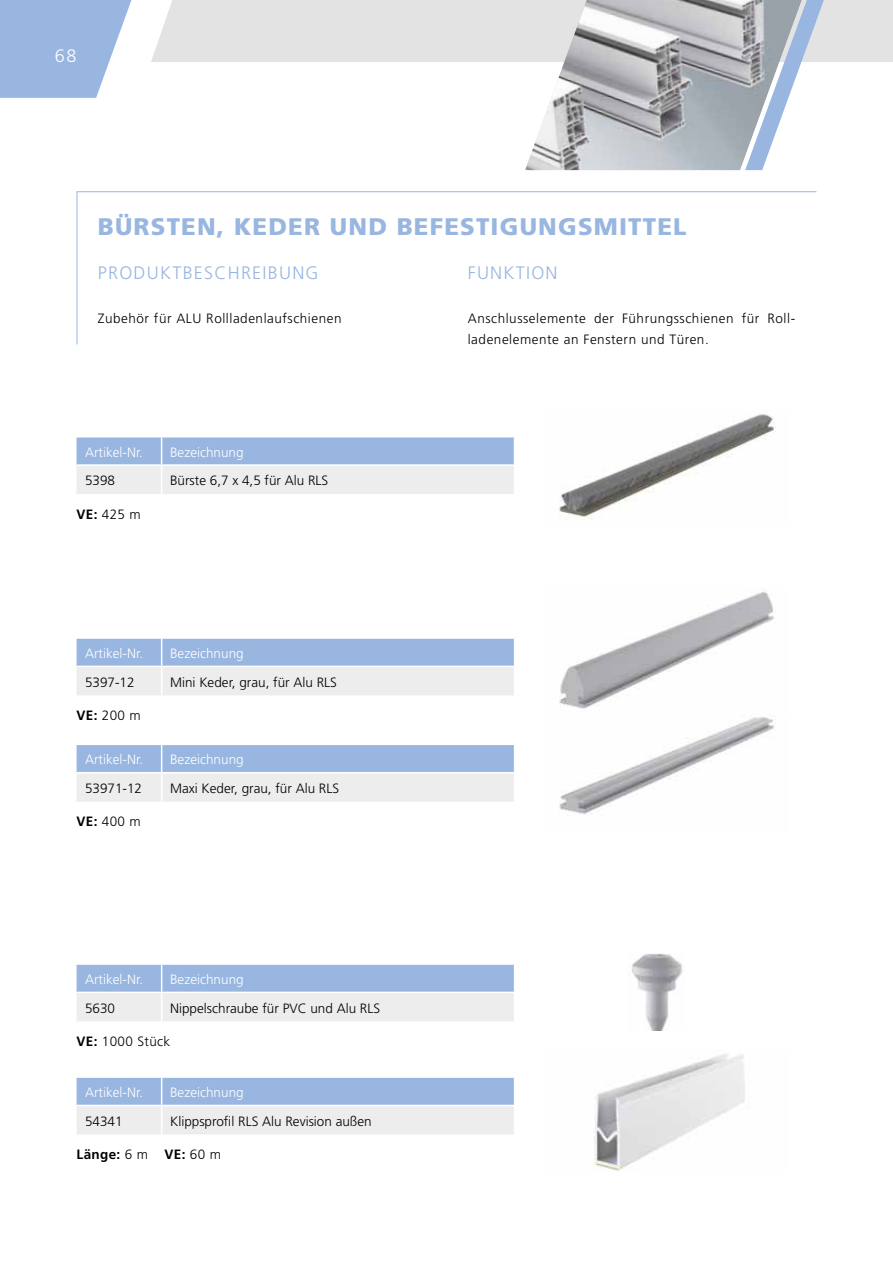
<style>
.page{position:relative;width:893px;height:1263px;background:#fff}
.page>*{position:absolute;margin:0;border:0;box-sizing:border-box;transform-origin:0 0}
.t1{font:900 24px "Frutiger";letter-spacing:.05em;color:#98b6e0}
.t2{font:300 18px "Frutiger";letter-spacing:.07em;color:#98b6e0}
.t3{font:300 18px "Frutiger";color:#fff}
.t4{font:300 13.5px "Frutiger";color:#000}
.t5{font:300 13.5px/21.8px "Frutiger";letter-spacing:.04em;color:#000}
.t6{font:300 13.5px "Frutiger";color:#fff}
.t7{font:700 13.5px "Frutiger";letter-spacing:.025em;color:#000}
.t8{font:300 13.5px "Frutiger";letter-spacing:.025em;color:#000}
.s1{font-weight:700}
.s2{font-weight:300}
</style>
<div class="page">
<div style="left:151px;top:0;width:742px;height:62px;background:#e3e3e3"></div>
<svg style="left:0;top:0;width:132px;height:98px;background:#a5bfe4"></svg>
<svg style="left:76px;top:191px;width:741px;height:154px"></svg>
<svg style="left:77px;top:437px;width:438px;height:57px;background:#c6d4e7"></svg>
<svg style="left:77px;top:639px;width:438px;height:56px;background:#c5d3e7"></svg>
<svg style="left:77px;top:965px;width:438px;height:56px;background:#c5d3e7"></svg>
<svg style="left:77px;top:1078px;width:438px;height:56px;background:#c5d3e7"></svg>
<svg style="left:77px;top:745px;width:437px;height:57px;background:#c5d3e7"></svg>
<img style="left:559px;top:414px;width:217px;height:106px">
<img style="left:559px;top:591px;width:215px;height:118px">
<img style="left:559px;top:717px;width:217px;height:98px">
<img style="left:632px;top:953px;width:51px;height:78px">
<img style="left:594px;top:1054px;width:151px;height:117px">
<img style="left:525px;top:0;width:220px;height:170px">
<svg style="left:745px;top:0;width:79px;height:170px"></svg>
<h2 class="t3" style="left:55px;top:46px;width:23px">68</h2>
<h1 class="t1" style="left:98px;top:213px;width:590px">BÜRSTEN, KEDER UND BEFESTIGUNGSMITTEL</h1>
<h2 class="t2" style="left:98px;top:263px;width:222px">PRODUKTBESCHREIBUNG</h2>
<p class="t5" style="left:98px;top:307px;width:245px">Zubehör für ALU Rollladenlaufschienen</p>
<h2 class="t2" style="left:468px;top:263px;width:91px">FUNKTION</h2>
<p class="t5" style="left:468px;top:307px;width:329px">Anschlusselemente der Führungsschienen für Roll&shy;ladenelemente an Fenstern und Türen.</p>
<p class="t6" style="left:85px;top:444px;width:59px">Artikel-Nr.</p>
<p class="t6" style="left:170px;top:444px;width:75px">Bezeichnung</p>
<p class="t4" style="left:85px;top:473px;width:32px">5398</p>
<p class="t4" style="left:170px;top:473px;width:160px">Bürste 6,7 x 4,5 für Alu RLS</p>
<p class="t4" style="left:77px;top:506px;width:66px"><span class="s1">VE:</span> 425 m</p>
<p class="t6" style="left:85px;top:645px;width:59px">Artikel-Nr.</p>
<p class="t6" style="left:170px;top:645px;width:75px">Bezeichnung</p>
<p class="t4" style="left:85px;top:674px;width:51px">5397-12</p>
<p class="t4" style="left:170px;top:674px;width:168px">Mini Keder, grau, für Alu RLS</p>
<p class="t4" style="left:77px;top:708px;width:66px"><span class="s1">VE:</span> 200 m</p>
<p class="t6" style="left:85px;top:752px;width:59px">Artikel-Nr.</p>
<p class="t6" style="left:170px;top:752px;width:75px">Bezeichnung</p>
<p class="t4" style="left:85px;top:780px;width:59px">53971-12</p>
<p class="t4" style="left:170px;top:780px;width:171px">Maxi Keder, grau, für Alu RLS</p>
<p class="t4" style="left:77px;top:814px;width:66px"><span class="s1">VE:</span> 400 m</p>
<p class="t6" style="left:85px;top:971px;width:59px">Artikel-Nr.</p>
<p class="t6" style="left:170px;top:971px;width:75px">Bezeichnung</p>
<p class="t4" style="left:85px;top:1000px;width:32px">5630</p>
<p class="t4" style="left:170px;top:1000px;width:212px">Nippelschraube für PVC und Alu RLS</p>
<p class="t8" style="left:77px;top:1034px;width:95px"><span class="s1">VE:</span> 1000 Stück</p>
<p class="t6" style="left:85px;top:1085px;width:59px">Artikel-Nr.</p>
<p class="t6" style="left:170px;top:1085px;width:75px">Bezeichnung</p>
<p class="t4" style="left:85px;top:1113px;width:39px">54341</p>
<p class="t4" style="left:170px;top:1113px;width:203px">Klippsprofil RLS Alu Revision außen</p>
<p class="t7" style="left:77px;top:1146px;width:146px">Länge: <span class="s2">6 m</span> VE: <span class="s2">60 m</span></p>
</div>
